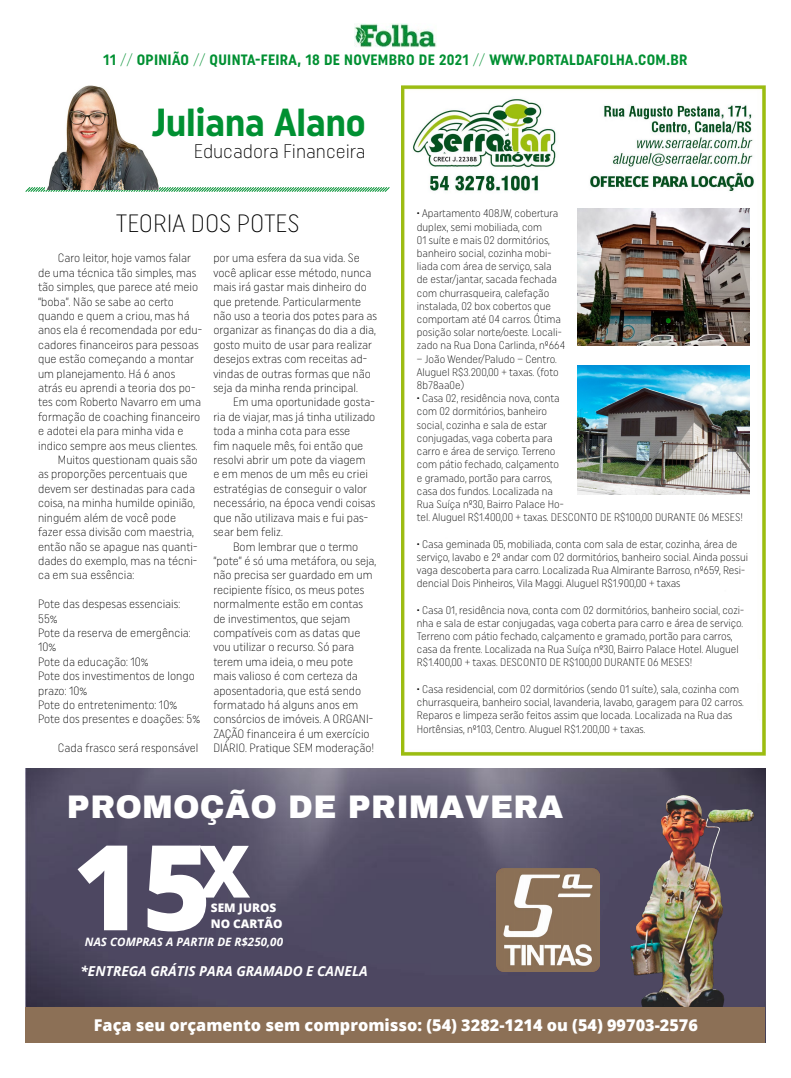
<style>
.page{position:relative;width:791px;height:1078px;background:#fff}
.page>*{position:absolute;margin:0;border:0;box-sizing:border-box;transform-origin:0 0}
.t1{font:800 118.5px "Open Sans";color:#fff}
.t2{font:700 39.1px "Uniform Condensed";color:#009032}
.t3{font:900 32px "Archivo";letter-spacing:.01em;color:#fff}
.t4{font:300 25px "Uniform Condensed";color:#000}
.t5{font:300 19.6px "Uniform Condensed";color:#000}
.t6{font:800 16.2px "Open Sans";color:#fff}
.t7{font:700 15px "Uniform Condensed";letter-spacing:.02em;color:#009032}
.t8{font:italic 700 13.7px "Open Sans";color:#fff}
.t9{font:300 12px/14.4px "Uniform Condensed";color:#000}
.t10{font:800 11.8px/16.5px "Open Sans";color:#fff}
.t11{font:italic 700 11.6px "Open Sans";color:#fff}
.t12{font:300 11px/13.2px "Uniform Condensed";color:#000}
.s1{font-weight:300}
</style>
<div class="page">
<svg style="left:25px;top:186px;width:365px;height:6px"></svg>
<img style="left:45px;top:86px;width:113px;height:103px">
<img style="left:355px;top:23px;width:81px;height:25px">
<img style="left:401px;top:682px;width:364px;height:73px">
<img style="left:401px;top:86px;width:364px;height:596px">
<img style="left:578px;top:365px;width:172px;height:129px">
<img style="left:578px;top:208px;width:172px;height:137px">
<img style="left:25px;top:768px;width:740px;height:238px">
<img style="left:630px;top:795px;width:124px;height:211px">
<div style="left:25px;top:1006px;width:740px;height:36px;background:#8c7056"></div>
<img style="left:497px;top:868px;width:103px;height:102px">
<p class="t7" style="left:103px;top:51px;width:585px">11 <span class="s1">//</span> OPINIÃO <span class="s1">//</span> QUINTA-FEIRA, 18 DE NOVEMBRO DE 2021 <span class="s1">//</span> WWW.PORTALDAFOLHA.COM.BR</p>
<h2 class="t2" style="left:152px;top:98px;width:216px">JULIANA ALANO</h2>
<h3 class="t5" style="left:194px;top:139px;width:173px">Educadora Financeira</h3>
<h3 class="t4" style="left:116px;top:208px;width:185px">TEORIA DOS POTES</h3>
<p class="t9" style="left:58px;top:250px;width:135px">Caro leitor, hoje vamos falar</p>
<p class="t9" style="left:38px;top:265px;width:160px">de uma técnica tão simples, mas</p>
<p class="t9" style="left:38px;top:279px;width:162px">tão simples, que parece até meio</p>
<p class="t9" style="left:38px;top:294px;width:137px">“boba”. Não se sabe ao certo</p>
<p class="t9" style="left:38px;top:308px;width:153px">quando e quem a criou, mas há</p>
<p class="t9" style="left:38px;top:322px;width:165px">anos ela é recomendada por edu-</p>
<p class="t9" style="left:38px;top:337px;width:162px">cadores financeiros para pessoas</p>
<p class="t9" style="left:38px;top:351px;width:158px">que estão começando a montar</p>
<p class="t9" style="left:38px;top:366px;width:139px">um planejamento. Há 6 anos</p>
<p class="t9" style="left:38px;top:380px;width:159px">atrás eu aprendi a teoria dos po-</p>
<p class="t9" style="left:38px;top:394px;width:164px">tes com Roberto Navarro em uma</p>
<p class="t9" style="left:38px;top:409px;width:164px">formação de coaching financeiro</p>
<p class="t9" style="left:38px;top:423px;width:147px">e adotei ela para minha vida e</p>
<p class="t9" style="left:38px;top:438px;width:161px">indico sempre aos meus clientes.</p>
<p class="t9" style="left:58px;top:452px;width:141px">Muitos questionam quais são</p>
<p class="t9" style="left:38px;top:466px;width:151px">as proporções percentuais que</p>
<p class="t9" style="left:38px;top:481px;width:158px">devem ser destinadas para cada</p>
<p class="t9" style="left:38px;top:495px;width:158px">coisa, na minha humilde opinião,</p>
<p class="t9" style="left:38px;top:510px;width:140px">ninguém além de você pode</p>
<p class="t9" style="left:38px;top:524px;width:157px">fazer essa divisão com maestria,</p>
<p class="t9" style="left:38px;top:538px;width:161px">então não se apague nas quanti-</p>
<p class="t9" style="left:38px;top:553px;width:161px">dades do exemplo, mas na técni-</p>
<p class="t9" style="left:38px;top:567px;width:98px">ca em sua essência:</p>
<p class="t9" style="left:38px;top:596px;width:164px">Pote das despesas essenciais:<br>55%<br>Pote da reserva de emergência:<br>10%<br>Pote da educação: 10%<br>Pote dos investimentos de longo prazo: 10%<br>Pote do entretenimento: 10%<br>Pote dos presentes e doações: 5%</p>
<p class="t9" style="left:58px;top:740px;width:142px">Cada frasco será responsável</p>
<p class="t9" style="left:213px;top:250px;width:165px">por uma esfera da sua vida. Se você aplicar esse método, nunca mais irá gastar mais dinheiro do que pretende. Particularmente não uso a teoria dos potes para as organizar as finanças do dia a dia, gosto muito de usar para realizar desejos extras com receitas ad&shy;vindas de outras formas que não seja da minha renda principal.</p>
<p class="t9" style="left:213px;top:394px;width:164px;text-indent:20px">Em uma oportunidade gosta&shy;ria de viajar, mas já tinha utilizado toda a minha cota para esse<br>fim naquele mês, foi então que resolvi abrir um pote da viagem<br>e em menos de um mês eu criei estratégias de conseguir o valor necessário, na época vendi coisas que não utilizava mais e fui pas&shy;sear bem feliz.</p>
<p class="t9" style="left:213px;top:538px;width:164px;text-indent:20px">Bom lembrar que o termo “pote” é só uma metáfora, ou seja, não precisa ser guardado em um recipiente físico, os meus potes normalmente estão em contas de investimentos, que sejam compatíveis com as datas que vou utilizar o recurso. Só para terem uma ideia, o meu pote mais valioso é com certeza da aposentadoria, que está sendo formatado há alguns anos em consórcios de imóveis. A ORGANI-<br>ZAÇÃO financeira é um exercício<br>DIÁRIO. Pratique SEM moderação!</p>
<p class="t12" style="left:417px;top:206px;width:150px">• Apartamento 408JW, cobertura duplex, semi mobiliada, com<br>01 suíte e mais 02 dormitórios, banheiro social, cozinha mobi&shy;liada com área de serviço, sala de estar/jantar, sacada fechada com churrasqueira, calefação instalada, 02 box cobertos que comportam até 04 carros. Ótima posição solar norte/oeste. Locali&shy;zado na Rua Dona Carlinda, nº664</p>
<p class="t12" style="left:417px;top:352px;width:143px">– João Wender/Paludo – Centro.<br>Aluguel R$3.200,00 + taxas. (foto<br>8b78aa0e)</p>
<p class="t12" style="left:417px;top:391px;width:328px">• Casa 02, residência nova, conta<br>com 02 dormitórios, banheiro<br>social, cozinha e sala de estar<br>conjugadas, vaga coberta para<br>carro e área de serviço. Terreno<br>com pátio fechado, calçamento<br>e gramado, portão para carros,<br>casa dos fundos. Localizada na<br>Rua Suíça nº30, Bairro Palace Ho-<br>tel. Aluguel R$1.400,00 + taxas. DESCONTO DE R$100,00 DURANTE 06 MESES!</p>
<p class="t12" style="left:417px;top:536px;width:332px">• Casa geminada 05, mobiliada, conta com sala de estar, cozinha, área de serviço, lavabo e 2º andar com 02 dormitórios, banheiro social. Ainda possui vaga descoberta para carro. Localizada Rua Almirante Barroso, nº659, Resi&shy;dencial Dois Pinheiros, Vila Maggi. Aluguel R$1.900,00 + taxas</p>
<p class="t12" style="left:417px;top:602px;width:329px">• Casa 01, residência nova, conta com 02 dormitórios, banheiro social, cozi&shy;nha e sala de estar conjugadas, vaga coberta para carro e área de serviço.<br>Terreno com pátio fechado, calçamento e gramado, portão para carros, casa da frente. Localizada na Rua Suíça nº30, Bairro Palace Hotel. Aluguel R$1.400,00 + taxas. DESCONTO DE R$100,00 DURANTE 06 MESES!</p>
<p class="t12" style="left:417px;top:682px;width:328px">• Casa residencial, com 02 dormitórios (sendo 01 suíte), sala, cozinha com churrasqueira, banheiro social, lavanderia, lavabo, garagem para 02 carros.<br>Reparos e limpeza serão feitos assim que locada. Localizada na Rua das Hortênsias, nº103, Centro. Aluguel R$1.200,00 + taxas.</p>
<h3 class="t3" style="left:67px;top:786px;width:498px">PROMOÇÃO DE PRIMAVERA</h3>
<h1 class="t1" style="left:73px;top:796px;width:179px">15<sup>X</sup></h1>
<p class="t10" style="left:211px;top:898px;width:73px">SEM JUROS<br>NO CARTÃO</p>
<p class="t11" style="left:85px;top:933px;width:200px">NAS COMPRAS A PARTIR DE R$250,00</p>
<p class="t8" style="left:80px;top:960px;width:289px">*ENTREGA GRÁTIS PARA GRAMADO E CANELA</p>
<h3 class="t6" style="left:94px;top:1012px;width:605px">Faça seu orçamento sem compromisso: (54) 3282-1214 ou (54) 99703-2576</h3>
</div>
